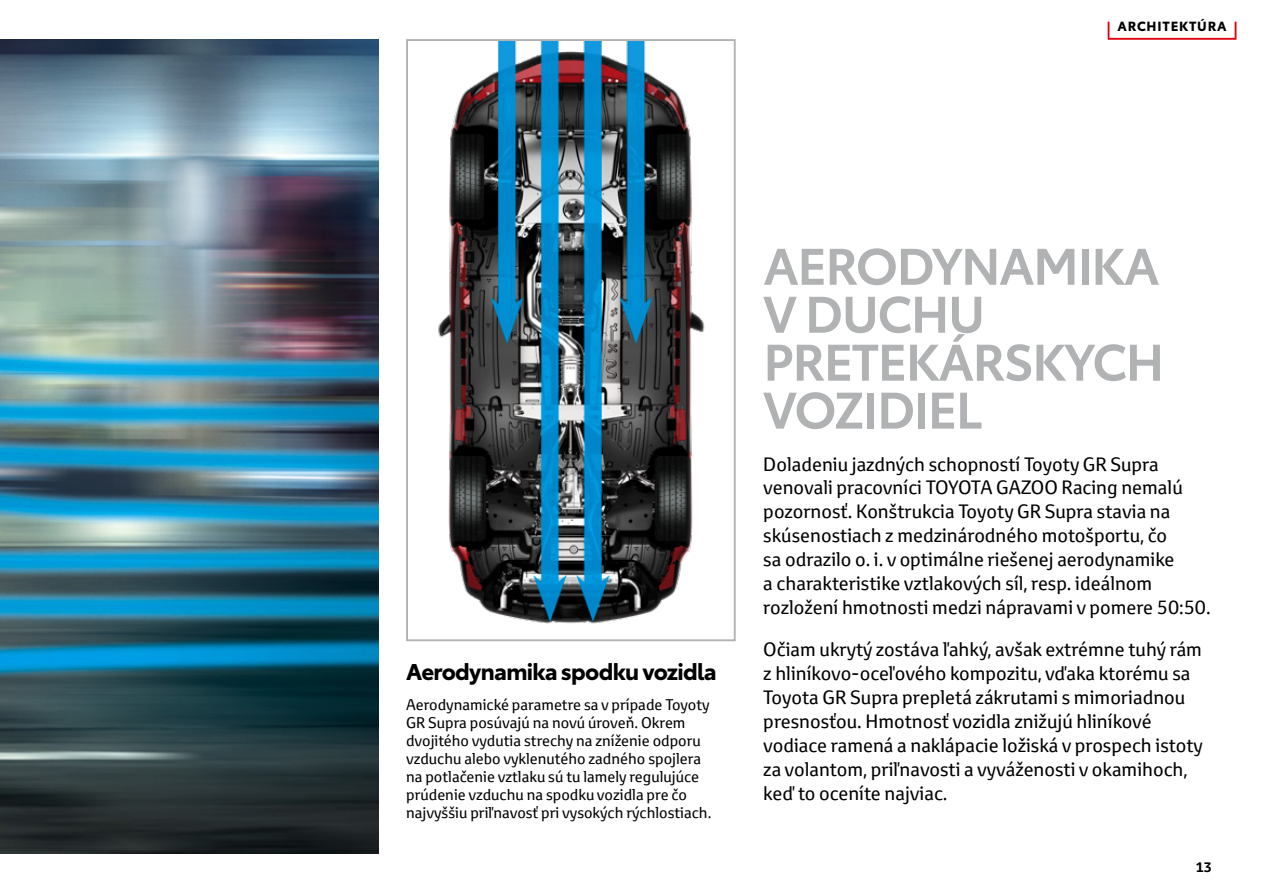
<style>
.page{position:relative;width:1263px;height:893px;background:#fff}
.page>*{position:absolute;margin:0;border:0;box-sizing:border-box;transform-origin:0 0}
.t1{font:600 50.7px/48px "Toyota Type";letter-spacing:-.03em;color:#b1b2b3}
.t2{font:700 22.5px "Toyota Type";letter-spacing:-.03em;color:#000}
.t3{font:18.75px/24px "Toyota Text";color:#000}
.t4{font:15px/18px "Toyota Text";color:#000}
.t5{font:700 13.5px "Toyota Text";color:#000}
.t6{font:700 13.2px "Toyota Type";letter-spacing:.06em;color:#000}
</style>
<div class="page">
<img style="left:0;top:39px;width:378px;height:815px">
<img style="left:438px;top:42px;width:267px;height:582px">
<div style="left:406px;top:39px;width:330px;height:602px;border:2px solid #b1b2b3"></div>
<hr style="left:1108px;top:38px;width:128px;height:2px;background:#e3000f">
<svg style="left:1108px;top:22px;width:1px;height:16px"></svg>
<svg style="left:1234px;top:22px;width:2px;height:16px"></svg>
<p class="t6" style="left:1118px;top:16px;width:110px">ARCHITEKTÚRA</p>
<p class="t2" style="left:406px;top:655px;width:312px">Aerodynamika spodku vozidla</p>
<p class="t4" style="left:406px;top:696px;width:307px">Aerodynamické parametre sa v prípade Toyoty GR Supra posúvajú na novú úroveň. Okrem dvojitého vydutia strechy na zníženie odporu vzduchu alebo vyklenutého zadného spojlera na potlačenie vztlaku sú tu lamely regulujúce prúdenie vzduchu na spodku vozidla pre čo najvyššiu priľnavosť pri vysokých rýchlostiach.</p>
<h1 class="t1" style="left:763px;top:238px;width:402px">AERODYNAMIKA<br>V DUCHU<br>PRETEKÁRSKYCH<br>VOZIDIEL</h1>
<p class="t3" style="left:763px;top:451px;width:449px">Doladeniu jazdných schopností Toyoty GR Supra venovali pracovníci TOYOTA GAZOO Racing nemalú pozornosť. Konštrukcia Toyoty GR Supra stavia na skúsenostiach z medzinárodného motošportu, čo<br>sa odrazilo o. i. v optimálne riešenej aerodynamike<br>a charakteristike vztlakových síl, resp. ideálnom rozložení hmotnosti medzi nápravami v pomere 50:50.</p>
<p class="t3" style="left:763px;top:637px;width:441px">Očiam ukrytý zostáva ľahký, avšak extrémne tuhý rám z hliníkovo‑oceľového kompozitu, vďaka ktorému sa Toyota GR Supra prepletá zákrutami s mimoriadnou presnosťou. Hmotnosť vozidla znižujú hliníkové vodiace ramená a naklápacie ložiská v prospech istoty za volantom, priľnavosti a vyváženosti v okamihoch, keď to oceníte najviac.</p>
<p class="t5" style="left:1196px;top:858px;width:18px">13</p>
</div>
